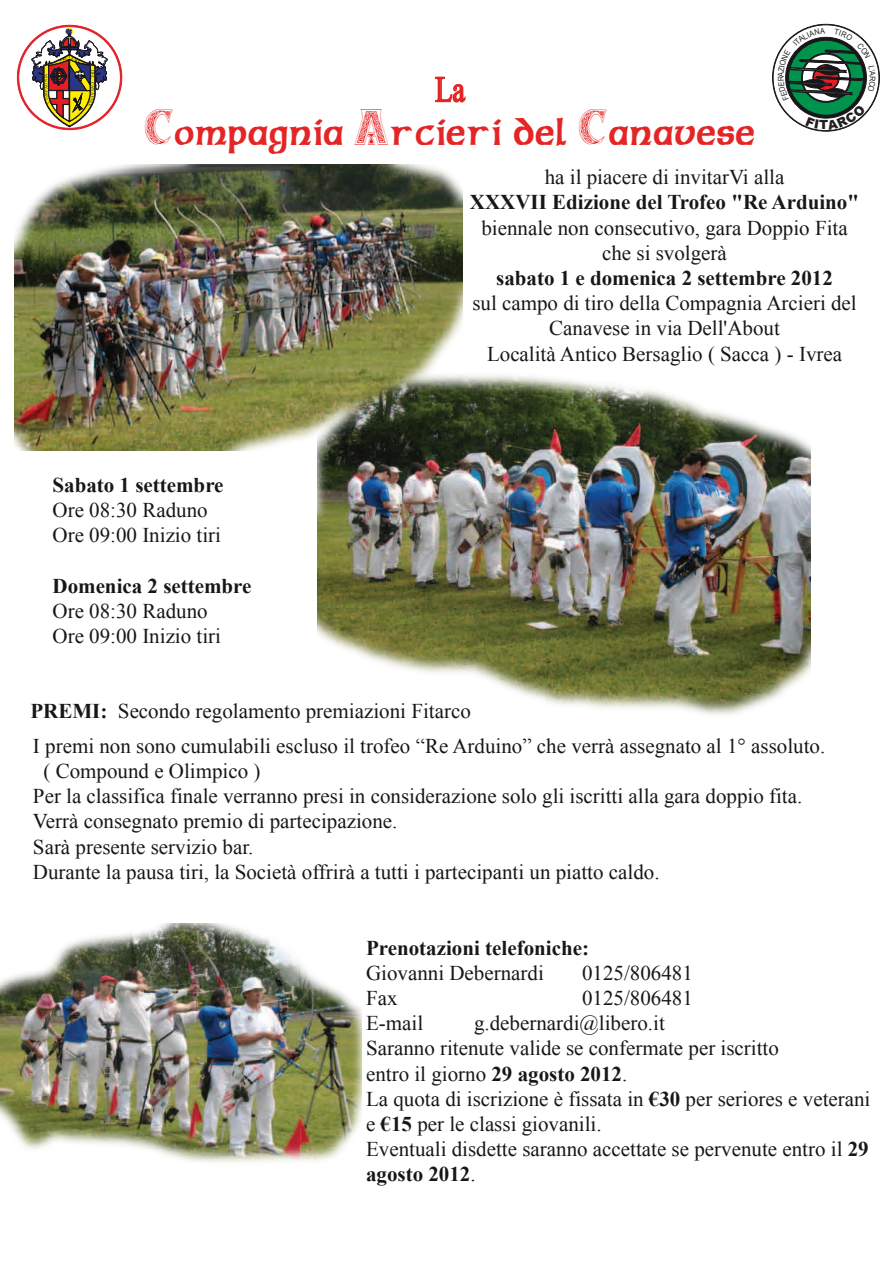
<style>
.page{position:relative;width:893px;height:1263px;background:#fff}
.page>*{position:absolute;margin:0;border:0;box-sizing:border-box;transform-origin:0 0}
.t1{font:36px "Celticmd Decorative W Drop Caps";color:#e52525;scale:.78 1}
.t2{font:36px "Times New Roman";color:#e52525;scale:.78 1}
.t3{font:21px/25.2px "Times New Roman";color:#181619}
.t4{font:700 21px "Times New Roman";color:#181619}
.t5{font:900 12.6px "Arial";color:#231f20}
.t6{font:4.95px "Times New Roman";letter-spacing:.11em;color:#231f20;scale:.85 1}
.t7{font:4.65px "Times New Roman";letter-spacing:-.005em;color:#231f20}
.s1{font-weight:700}
</style>
<div class="page">
<svg style="left:17px;top:25px;width:105px;height:105px"></svg>
<div style="left:19px;top:27px;width:101px;height:101px;background:#fff;border-radius:50%"></div>
<svg style="left:435px;top:76px;width:31px;height:27px"></svg>
<img style="left:0;top:923px;width:361px;height:239px">
<img style="left:317px;top:375px;width:494px;height:340px">
<img style="left:14px;top:164px;width:449px;height:287px">
<svg style="left:31px;top:28px;width:77px;height:99px"></svg>
<svg style="left:778px;top:28px;width:97px;height:102px"></svg>
<p class="t6" style="left:43px;top:92px;width:23px;rotate:-90deg">PAGNIA</p>
<p class="t7" style="left:96px;top:70px;width:10px;rotate:90deg">DEL</p>
<p class="t7" style="left:96px;top:82px;width:15px;rotate:90deg">CANA</p>
<h1 class="t2" style="left:435px;top:65px;width:39px">La</h1>
<h1 class="t1" style="left:144px;top:107px;width:785px">Compagnia Arcieri del Canavese</h1>
<p class="t5" style="left:819px;top:116px;width:11px">T</p>
<p class="t3" style="left:545px;top:164px;width:241px">ha il piacere di invitarVi alla</p>
<p class="t4" style="left:470px;top:188px;width:391px">XXXVII Edizione del Trofeo "Re Arduino"</p>
<p class="t3" style="left:481px;top:215px;width:368px;text-align:center">biennale non consecutivo, gara Doppio Fita che si svolgerà</p>
<p class="t4" style="left:496px;top:263px;width:338px">sabato 1 e domenica 2 settembre 2012</p>
<p class="t3" style="left:472px;top:290px;width:386px;text-align:center">sul campo di tiro della Compagnia Arcieri del<br>Canavese in via Dell'About<br>Località Antico Bersaglio ( Sacca ) - Ivrea</p>
<p class="t4" style="left:53px;top:470px;width:173px">Sabato 1 settembre</p>
<p class="t3" style="left:53px;top:497px;width:170px">Ore 08:30 Raduno<br>Ore 09:00 Inizio tiri</p>
<p class="t4" style="left:53px;top:571px;width:201px">Domenica 2 settembre</p>
<p class="t3" style="left:53px;top:598px;width:170px">Ore 08:30 Raduno<br>Ore 09:00 Inizio tiri</p>
<p class="t3" style="left:30px;top:698px;width:442px"><span class="s1">PREMI:</span> Secondo regolamento premiazioni Fitarco</p>
<p class="t3" style="left:33px;top:733px;width:794px">I premi non sono cumulabili escluso il trofeo “Re Arduino” che verrà assegnato al 1° assoluto.</p>
<p class="t3" style="left:43px;top:758px;width:218px">( Compound e Olimpico )</p>
<p class="t3" style="left:33px;top:783px;width:771px">Per la classifica finale verranno presi in considerazione solo gli iscritti alla gara doppio fita.</p>
<p class="t3" style="left:33px;top:808px;width:366px">Verrà consegnato premio di partecipazione.</p>
<p class="t3" style="left:33px;top:833px;width:222px">Sarà presente servizio bar.</p>
<p class="t3" style="left:33px;top:859px;width:628px">Durante la pausa tiri, la Società offrirà a tutti i partecipanti un piatto caldo.</p>
<p class="t4" style="left:366px;top:933px;width:224px">Prenotazioni telefoniche:</p>
<p class="t3" style="left:366px;top:960px;width:179px">Giovanni Debernardi</p>
<p class="t3" style="left:582px;top:960px;width:112px">0125/806481</p>
<p class="t3" style="left:366px;top:985px;width:33px">Fax</p>
<p class="t3" style="left:582px;top:985px;width:112px">0125/806481</p>
<p class="t3" style="left:366px;top:1010px;width:59px">E-mail</p>
<p class="t3" style="left:366px;top:1010px;width:506px;text-indent:108px">g.debernardi@libero.it<br>Saranno ritenute valide se confermate per iscritto<br>entro il giorno <span class="s1">29 agosto 2012</span>.<br>La quota di iscrizione è fissata in <span class="s1">€30</span> per seriores e veterani e <span class="s1">€15</span> per le classi giovanili.<br>Eventuali disdette saranno accettate se pervenute entro il <span class="s1">29 agosto 2012</span>.</p>
</div>
